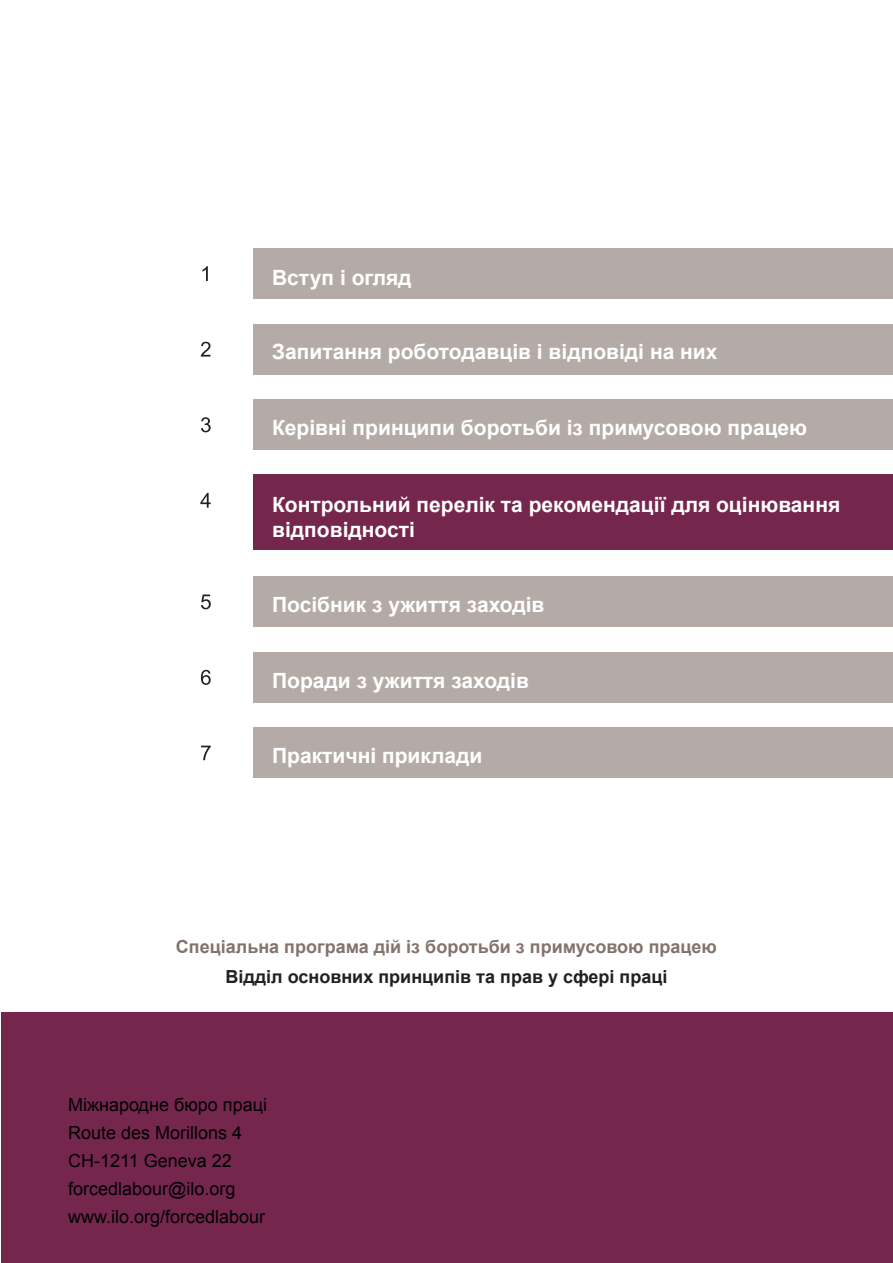
<style>
.page{position:relative;width:893px;height:1263px;background:#fff}
.page>*{position:absolute;margin:0;border:0;box-sizing:border-box;transform-origin:0 0}
.t1{font:700 21px/25.2px "Arial";color:#fff}
.t2{font:18px/27.9px "Arial";color:#000101}
.t3{font:700 18px "Arial";color:#83736d}
.t4{font:700 18px "Arial";color:#221f20}
</style>
<div class="page">
<div style="left:254px;top:727px;width:639px;height:51px;background:#b5aba6"></div>
<div style="left:254px;top:652px;width:639px;height:50px;background:#b5aba6"></div>
<div style="left:254px;top:576px;width:639px;height:51px;background:#b5aba6"></div>
<div style="left:254px;top:475px;width:639px;height:75px;background:#75264d"></div>
<div style="left:254px;top:399px;width:639px;height:51px;background:#b5aba6"></div>
<div style="left:254px;top:248px;width:639px;height:51px;background:#b5aba6"></div>
<svg style="left:202px;top:266px;width:6px;height:15px"></svg>
<svg style="left:201px;top:417px;width:10px;height:15px"></svg>
<svg style="left:200px;top:493px;width:11px;height:15px"></svg>
<svg style="left:201px;top:594px;width:10px;height:15px"></svg>
<svg style="left:201px;top:670px;width:10px;height:15px"></svg>
<svg style="left:201px;top:746px;width:10px;height:14px"></svg>
<div style="left:254px;top:324px;width:639px;height:50px;background:#b5aba6"></div>
<svg style="left:201px;top:342px;width:10px;height:15px"></svg>
<div style="left:2px;top:1013px;width:891px;height:250px;background:#75264d"></div>
<p class="t1" style="left:272px;top:266px;width:141px">Вступ і огляд</p>
<p class="t1" style="left:272px;top:340px;width:447px">Запитання роботодавців і відповіді на них</p>
<p class="t1" style="left:272px;top:416px;width:537px">Керівні принципи боротьби із примусовою працею</p>
<p class="t1" style="left:272px;top:492px;width:570px">Контрольний перелік та рекомендації для оцінювання відповідності</p>
<p class="t1" style="left:272px;top:593px;width:274px">Посібник з ужиття заходів</p>
<p class="t1" style="left:272px;top:669px;width:258px">Поради з ужиття заходів</p>
<p class="t1" style="left:272px;top:744px;width:212px">Практичні приклади</p>
<p class="t3" style="left:176px;top:935px;width:543px">Спеціальна програма дій із боротьби з примусовою працею</p>
<p class="t4" style="left:225px;top:965px;width:444px">Відділ основних принципів та прав у сфері праці</p>
<p class="t2" style="left:68px;top:1091px;width:200px">Міжнародне бюро праці<br>Route des Morillons 4<br>CH-1211 Geneva 22 forcedlabour@ilo.org www.ilo.org/forcedlabour</p>
</div>
